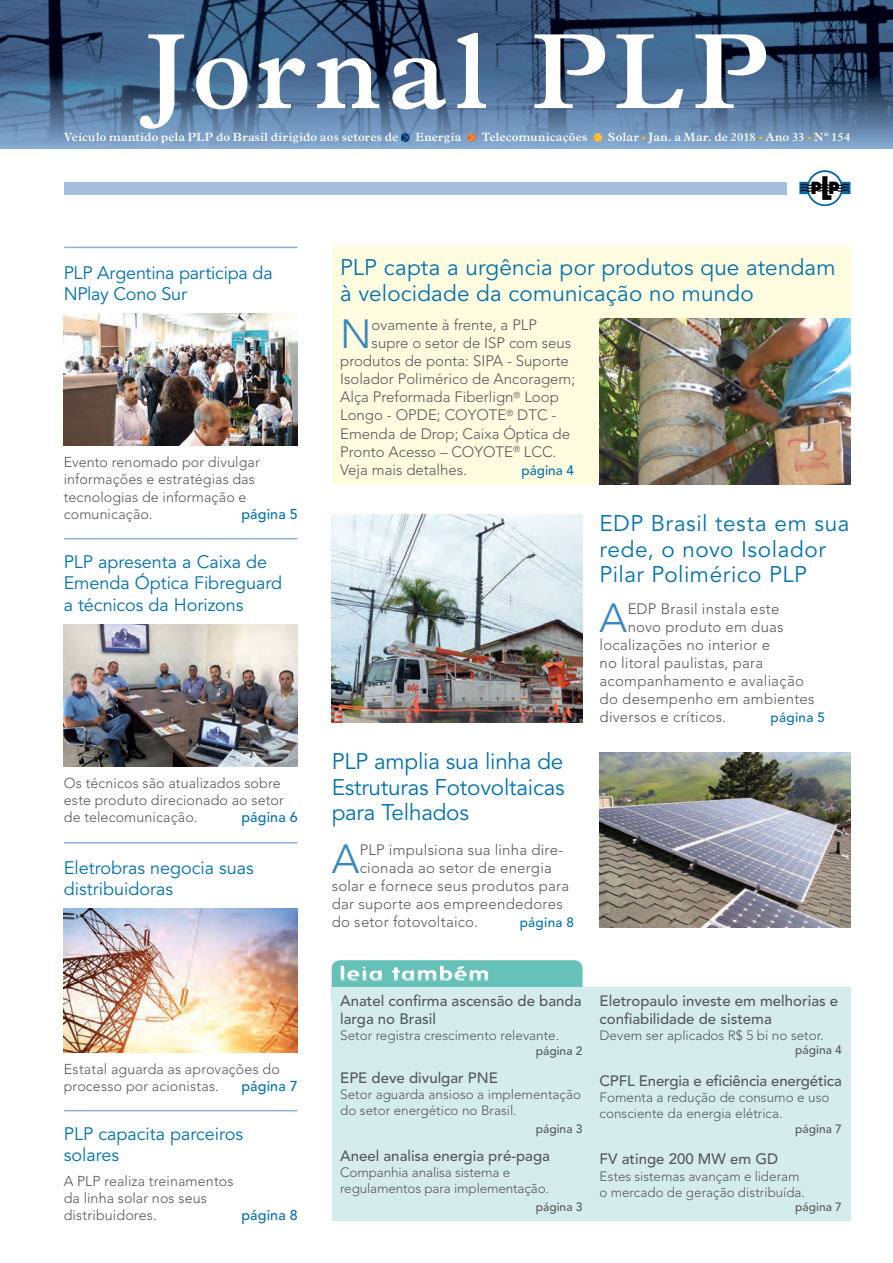
<style>
.page{position:relative;width:893px;height:1263px;background:#fff}
.page>*{position:absolute;margin:0;border:0;box-sizing:border-box;transform-origin:0 0}
.t1{font:600 108px "Plantin";letter-spacing:.065em;color:#fff}
.t2{font:300 40.35px "Avenir";color:#3687bf}
.t3{font:22.5px/25.5px "Avenir";letter-spacing:.005em;color:#0072b0}
.t4{font:22.5px/25.5px "Avenir";letter-spacing:.025em;color:#0072b0}
.t5{font:700 19.5px "Folks";letter-spacing:.065em;color:#fff;scale:1.2 1}
.t6{font:18px/21.6px "Avenir";color:#0072b0}
.t7{font:300 15px "Avenir";letter-spacing:.01em;color:#57585a}
.t8{font:500 15px/18px "Avenir";color:#57585a}
.t9{font:300 14.25px/17.1px "Avenir";letter-spacing:.01em;color:#57585a}
.t10{font:500 14.25px "Avenir";letter-spacing:.015em;color:#0072b0}
.t11{font:300 13.5px/16.2px "Avenir";color:#57585a}
.t12{font:500 13.5px "Avenir";letter-spacing:.02em;color:#0072b0}
.t13{font:600 12px "Plantin";letter-spacing:.02em;color:#fff}
.t14{font:500 12px "Avenir";color:#57585a}
.s1{color:#fcb814}
</style>
<div class="page">
<div style="left:332px;top:960px;width:251px;height:50px;background:#66c1b8;border-radius:9px"></div>
<div style="left:332px;top:986px;width:518px;height:234px;background:#d4edec"></div>
<img style="left:0;top:0;width:893px;height:149px">
<svg style="left:401px;top:133px;width:8px;height:8px"></svg>
<svg style="left:468px;top:133px;width:8px;height:8px"></svg>
<svg style="left:594px;top:133px;width:8px;height:8px"></svg>
<svg style="left:799px;top:170px;width:51px;height:36px"></svg>
<div style="left:64px;top:182px;width:723px;height:12px;background:#a5c0df"></div>
<img style="left:64px;top:314px;width:234px;height:132px">
<hr style="left:65px;top:247px;width:232px;height:1px;background:#8dafd6">
<img style="left:64px;top:908px;width:234px;height:144px">
<hr style="left:65px;top:842px;width:232px;height:1px;background:#8dafd6">
<hr style="left:65px;top:1110px;width:232px;height:1px;background:#8dafd6">
<hr style="left:65px;top:538px;width:232px;height:1px;background:#8dafd6">
<img style="left:64px;top:624px;width:234px;height:143px">
<img style="left:332px;top:514px;width:251px;height:209px">
<div style="left:332px;top:247px;width:518px;height:238px;background:#fffce0"></div>
<img style="left:600px;top:319px;width:250px;height:166px">
<img style="left:600px;top:753px;width:250px;height:174px">
<h1 class="t1" style="left:145px;top:8px;width:626px">Jornal PLP</h1>
<p class="t13" style="left:64px;top:130px;width:336px">Veículo mantido pela PLP do Brasil dirigido aos setores de</p>
<p class="t13" style="left:415px;top:130px;width:47px">Energia</p>
<p class="t13" style="left:482px;top:130px;width:107px">Telecomunicações</p>
<p class="t13" style="left:608px;top:130px;width:244px">Solar <span class="s1">•</span> Jan. a Mar. de 2018 <span class="s1">•</span> Ano 33 <span class="s1">•</span> Nº 154</p>
<p class="t6" style="left:64px;top:262px;width:210px">PLP Argentina participa da<br>NPlay Cono Sur</p>
<p class="t9" style="left:64px;top:454px;width:198px">Evento renomado por divulgar informações e estratégias das tecnologias de informação e comunicação.</p>
<p class="t10" style="left:241px;top:505px;width:58px">página 5</p>
<p class="t6" style="left:64px;top:551px;width:220px">PLP apresenta a Caixa de<br>Emenda Óptica Fibreguard a técnicos da Horizons</p>
<p class="t9" style="left:64px;top:775px;width:221px">Os técnicos são atualizados sobre este produto direcionado ao setor de telecomunicação.</p>
<p class="t10" style="left:241px;top:809px;width:58px">página 6</p>
<p class="t6" style="left:64px;top:858px;width:192px;line-height:21px">Eletrobras negocia suas distribuidoras</p>
<p class="t9" style="left:64px;top:1060px;width:218px">Estatal aguarda as aprovações do processo por acionistas.</p>
<p class="t10" style="left:241px;top:1077px;width:58px">página 7</p>
<p class="t6" style="left:64px;top:1123px;width:181px;line-height:21px">PLP capacita parceiros solares</p>
<p class="t9" style="left:64px;top:1172px;width:171px">A PLP realiza treinamentos da linha solar nos seus distribuidores.</p>
<p class="t10" style="left:241px;top:1207px;width:58px">página 8</p>
<h3 class="t3" style="left:340px;top:255px;width:497px">PLP capta a urgência por produtos que atendam à velocidade da comunicação no mundo</h3>
<h2 class="t2" style="left:340px;top:311px;width:33px">N</h2>
<p class="t7" style="left:372px;top:316px;width:167px">ovamente à frente, a PLP</p>
<p class="t7" style="left:372px;top:334px;width:201px">supre o setor de ISP com seus</p>
<p class="t7" style="left:340px;top:352px;width:230px">produtos de ponta: SIPA - Suporte</p>
<p class="t7" style="left:340px;top:370px;width:237px">Isolador Polimérico de Ancoragem;</p>
<p class="t7" style="left:340px;top:388px;width:220px">Alça Preformada Fiberlign<sup>®</sup> Loop</p>
<p class="t7" style="left:340px;top:406px;width:218px">Longo - OPDE; COYOTE<sup>®</sup> DTC -</p>
<p class="t7" style="left:340px;top:424px;width:231px">Emenda de Drop; Caixa Óptica de</p>
<p class="t7" style="left:340px;top:442px;width:218px">Pronto Acesso – COYOTE<sup>®</sup> LCC.</p>
<p class="t7" style="left:340px;top:460px;width:129px">Veja mais detalhes.</p>
<p class="t12" style="left:522px;top:462px;width:54px">página 4</p>
<h3 class="t4" style="left:600px;top:511px;width:251px">EDP Brasil testa em sua rede, o novo Isolador<br>Pilar Polimérico PLP</h3>
<h3 class="t3" style="left:332px;top:749px;width:235px;text-align:justify">PLP amplia sua linha de Estruturas Fotovoltaicas para Telhados</h3>
<h2 class="t2" style="left:332px;top:835px;width:29px">A</h2>
<p class="t7" style="left:360px;top:841px;width:205px">PLP impulsiona sua linha dire-</p>
<p class="t7" style="left:360px;top:859px;width:193px">cionada ao setor de energia</p>
<p class="t7" style="left:332px;top:877px;width:239px">solar e fornece seus produtos para</p>
<p class="t7" style="left:332px;top:895px;width:233px">dar suporte aos empreendedores</p>
<p class="t7" style="left:332px;top:913px;width:148px">do setor fotovoltaico.</p>
<p class="t12" style="left:520px;top:914px;width:56px">página 8</p>
<h3 class="t5" style="left:340px;top:962px;width:126px">leia também</h3>
<p class="t8" style="left:340px;top:992px;width:243px">Anatel confirma ascensão de banda larga no Brasil</p>
<p class="t11" style="left:340px;top:1027px;width:221px">Setor registra crescimento relevante.</p>
<p class="t14" style="left:536px;top:1044px;width:48px">página 2</p>
<p class="t8" style="left:340px;top:1069px;width:159px">EPE deve divulgar PNE</p>
<p class="t11" style="left:340px;top:1086px;width:242px">Setor aguarda ansioso a implementação do setor energético no Brasil.</p>
<p class="t14" style="left:536px;top:1122px;width:48px">página 3</p>
<p class="t8" style="left:340px;top:1147px;width:211px">Aneel analisa energia pré-paga</p>
<p class="t11" style="left:340px;top:1164px;width:210px">Companhia analisa sistema e regulamentos para implementação.</p>
<p class="t14" style="left:536px;top:1200px;width:48px">página 3</p>
<h2 class="t2" style="left:600px;top:595px;width:29px">A</h2>
<p class="t7" style="left:628px;top:600px;width:153px">EDP Brasil instala este</p>
<p class="t7" style="left:628px;top:618px;width:157px">novo produto em duas</p>
<p class="t7" style="left:600px;top:636px;width:172px">localizações no interior e</p>
<p class="t7" style="left:600px;top:654px;width:165px">no litoral paulistas, para</p>
<p class="t7" style="left:600px;top:672px;width:206px">acompanhamento e avaliação</p>
<p class="t7" style="left:600px;top:690px;width:216px">do desempenho em ambientes</p>
<p class="t7" style="left:600px;top:708px;width:128px">diversos e críticos.</p>
<p class="t12" style="left:771px;top:710px;width:56px">página 5</p>
<p class="t8" style="left:600px;top:992px;width:240px">Eletropaulo investe em melhorias e confiabilidade de sistema</p>
<p class="t11" style="left:600px;top:1027px;width:225px">Devem ser aplicados R$ 5 bi no setor.</p>
<p class="t14" style="left:795px;top:1043px;width:48px">página 4</p>
<p class="t8" style="left:600px;top:1072px;width:244px">CPFL Energia e eficiência energética</p>
<p class="t11" style="left:600px;top:1089px;width:231px">Fomenta a redução de consumo e uso consciente da energia elétrica.</p>
<p class="t14" style="left:795px;top:1121px;width:48px">página 7</p>
<p class="t8" style="left:600px;top:1150px;width:180px">FV atinge 200 MW em GD</p>
<p class="t11" style="left:600px;top:1168px;width:207px">Estes sistemas avançam e lideram o mercado de geração distribuída.</p>
<p class="t14" style="left:795px;top:1200px;width:48px">página 7</p>
</div>
